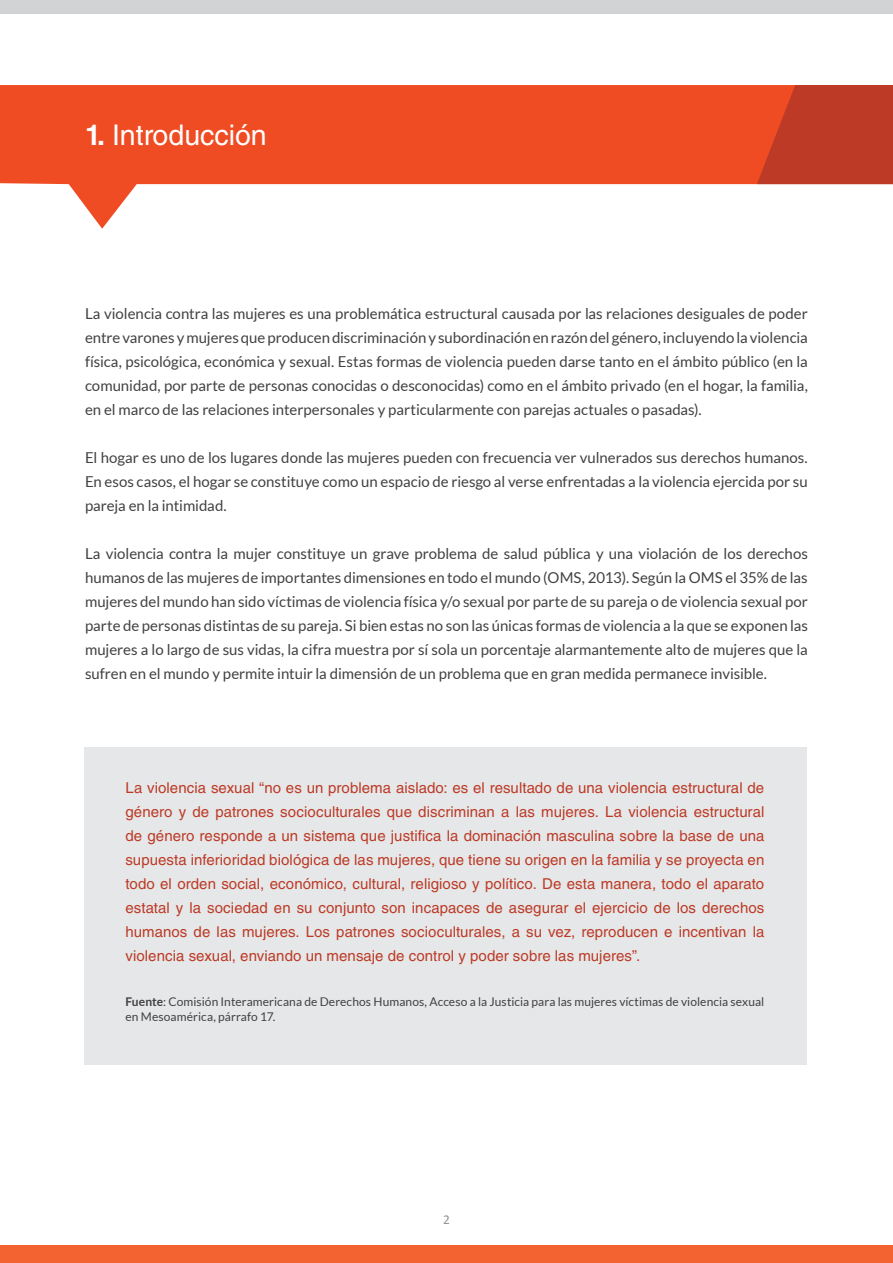
<style>
.page{position:relative;width:893px;height:1263px;background:#fff}
.page>*{position:absolute;margin:0;border:0;box-sizing:border-box;transform-origin:0 0}
.t1{font:28.5px "Helvetica LT Std";color:#fff}
.t2{font:15px/24px "Lato";color:#414042;text-align:justify}
.t3{font:15px/24px "Helvetica LT Std";letter-spacing:.005em;color:#bc3a26;text-align:justify}
.t4{font:13.5px "Calibri";color:#939598}
.t5{font:12px/15px "Lato";letter-spacing:.005em;color:#414042}
.s1{font-weight:700}
</style>
<div class="page">
<svg style="left:0;top:85px;width:893px;height:144px;fill:#f04c23"></svg>
<div style="left:0;top:1245px;width:893px;height:18px;background:#f26331"></div>
<hr style="left:0;top:174px;width:893px;height:1px;background:#f04c23">
<div style="left:0;top:0;width:893px;height:13px;background:#d1d3d4"></div>
<svg style="left:757px;top:85px;width:136px;height:99px"></svg>
<div style="left:84px;top:747px;width:723px;height:318px;background:#e6e7e8"></div>
<h1 class="t1" style="left:85px;top:118px;width:183px"><span class="s1">1.</span> Introducción</h1>
<p class="t2" style="left:85px;top:302px;width:724px">La violencia contra las mujeres es una problemática estructural causada por las relaciones desiguales de poder entre varones y mujeres que producen discriminación y subordinación en razón del género, incluyendo la violencia física, psicológica, económica y sexual. Estas formas de violencia pueden darse tanto en el ámbito público (en la comunidad, por parte de personas conocidas o desconocidas) como en el ámbito privado (en el hogar, la familia, en el marco de las relaciones interpersonales y particularmente con parejas actuales o pasadas).</p>
<p class="t2" style="left:85px;top:446px;width:724px">El hogar es uno de los lugares donde las mujeres pueden con frecuencia ver vulnerados sus derechos humanos.<br>En esos casos, el hogar se constituye como un espacio de riesgo al verse enfrentadas a la violencia ejercida por su pareja en la intimidad.</p>
<p class="t2" style="left:85px;top:542px;width:724px">La violencia contra la mujer constituye un grave problema de salud pública y una violación de los derechos humanos de las mujeres de importantes dimensiones en todo el mundo (OMS, 2013). Según la OMS el 35% de las mujeres del mundo han sido víctimas de violencia física y/o sexual por parte de su pareja o de violencia sexual por parte de personas distintas de su pareja. Si bien estas no son las únicas formas de violencia a la que se exponen las mujeres a lo largo de sus vidas, la cifra muestra por sí sola un porcentaje alarmantemente alto de mujeres que la sufren en el mundo y permite intuir la dimensión de un problema que en gran medida permanece invisible.</p>
<p class="t3" style="left:125px;top:775px;width:640px">La violencia sexual “no es un problema aislado: es el resultado de una violencia estructural de género y de patrones socioculturales que discriminan a las mujeres. La violencia estructural de género responde a un sistema que justifica la dominación masculina sobre la base de una supuesta inferioridad biológica de las mujeres, que tiene su origen en la familia y se proyecta en todo el orden social, económico, cultural, religioso y político. De esta manera, todo el aparato estatal y la sociedad en su conjunto son incapaces de asegurar el ejercicio de los derechos humanos de las mujeres. Los patrones socioculturales, a su vez, reproducen e incentivan la violencia sexual, enviando un mensaje de control y poder sobre las mujeres”.</p>
<p class="t5" style="left:125px;top:994px;width:640px"><span class="s1">Fuente</span>: Comisión Interamericana de Derechos Humanos, Acceso a la Justicia para las mujeres víctimas de violencia sexual en Mesoamérica, párrafo 17.</p>
<p class="t4" style="left:443px;top:1211px;width:8px">2</p>
</div>
